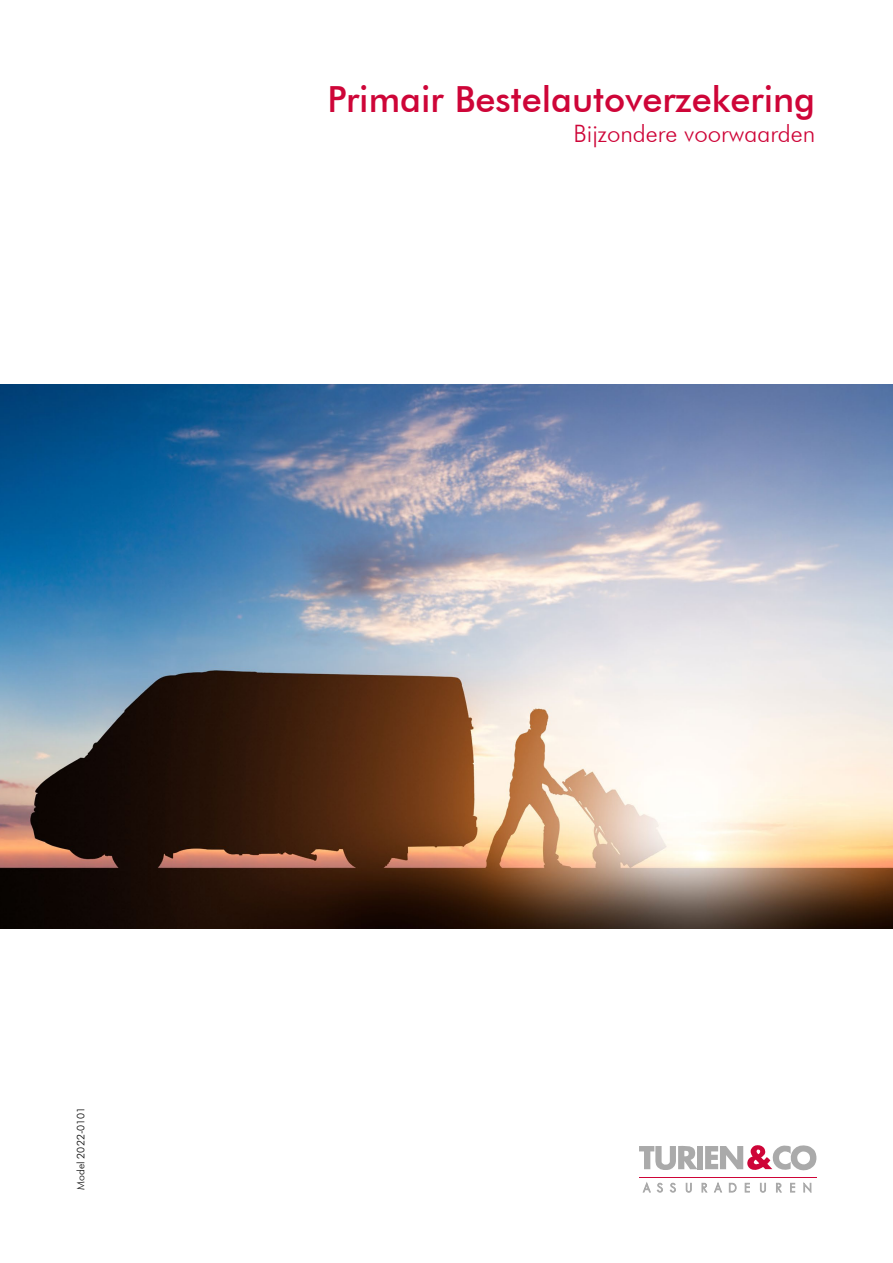
<style>
.page{position:relative;width:893px;height:1263px;background:#fff}
.page>*{position:absolute;margin:0;border:0;box-sizing:border-box;transform-origin:0 0}
.t1{font:500 36px "Futura BT";color:#ce0538}
.t2{font:300 24px "Futura BT";color:#ce0538}
.t3{font:300 10.5px "Futura BT";color:#000}
</style>
<div class="page">
<div style="left:697px;top:1146px;width:6px;height:23px;background:#aaa"></div>
<svg style="left:705px;top:1145px;width:111px;height:26px"></svg>
<svg style="left:639px;top:1146px;width:58px;height:24px"></svg>
<svg style="left:643px;top:1182px;width:8px;height:10px"></svg>
<svg style="left:657px;top:1183px;width:6px;height:9px"></svg>
<svg style="left:670px;top:1183px;width:6px;height:9px"></svg>
<svg style="left:686px;top:1183px;width:6px;height:9px"></svg>
<svg style="left:702px;top:1183px;width:5px;height:9px"></svg>
<svg style="left:714px;top:1182px;width:8px;height:10px"></svg>
<svg style="left:729px;top:1183px;width:7px;height:9px"></svg>
<svg style="left:745px;top:1183px;width:5px;height:9px"></svg>
<svg style="left:760px;top:1183px;width:6px;height:9px"></svg>
<svg style="left:776px;top:1183px;width:6px;height:9px"></svg>
<svg style="left:790px;top:1183px;width:5px;height:9px"></svg>
<svg style="left:803px;top:1182px;width:8px;height:11px"></svg>
<hr style="left:639px;top:1177px;width:177px;height:1px;background:#ce0538">
<img style="left:0;top:384px;width:893px;height:545px">
<p class="t1" style="left:327px;top:78px;width:489px">Primair Bestelautoverzekering</p>
<p class="t2" style="left:573px;top:119px;width:243px">Bijzondere voorwaarden</p>
<p class="t3" style="left:74px;top:1189px;width:85px;rotate:-90deg">Model 2022-0101</p>
</div>
